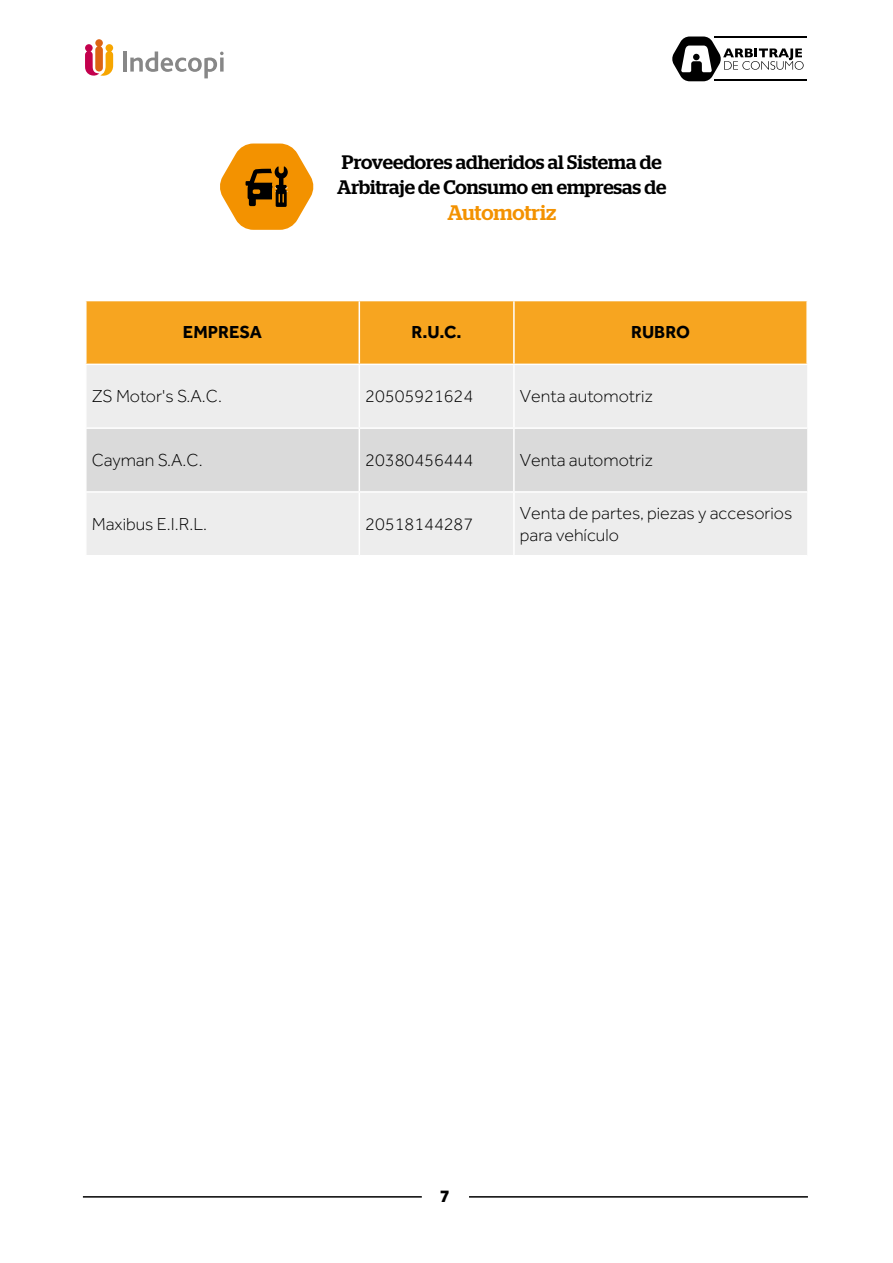
<style>
.page{position:relative;width:893px;height:1263px;background:#fff}
.page>*{position:absolute;margin:0;border:0;box-sizing:border-box;transform-origin:0 0}
.t1{font:500 21px "Stag";letter-spacing:-.005em;color:#f39200}
.t2{font:500 19.5px/25.2px "Stag";letter-spacing:-.005em;color:#000}
.Texto{font:300 18px/21.6px "Effra";color:#000}
.t3{font:700 18px "Effra";color:#000}
.t4{font:800 18px "Effra";color:#000}
</style>
<div class="page">
<hr style="left:123px;top:51px;width:4px;height:21px;background:#878787">
<svg style="left:130px;top:51px;width:94px;height:27px"></svg>
<svg style="left:220px;top:58px;width:4px;height:14px"></svg>
<svg style="left:85px;top:39px;width:28px;height:37px"></svg>
<svg style="left:672px;top:37px;width:132px;height:44px"></svg>
<hr style="left:715px;top:37px;width:92px;height:1px;background:#000">
<hr style="left:715px;top:79px;width:92px;height:2px;background:#000">
<hr style="left:83px;top:1196px;width:339px;height:1px;background:#000">
<hr style="left:469px;top:1196px;width:339px;height:1px;background:#000">
<svg style="left:220px;top:144px;width:94px;height:86px"></svg>
<div style="left:87px;top:301px;width:719px;height:63px;background:#f7a520"></div>
<div style="left:87px;top:365px;width:720px;height:190px;background:#ededed"></div>
<div style="left:87px;top:429px;width:720px;height:62px;background:#dadada"></div>
<hr style="left:359px;top:301px;width:1px;height:63px;background:#fff">
<hr style="left:513px;top:301px;width:2px;height:63px;background:#fff">
<hr style="left:359px;top:365px;width:1px;height:62px;background:#fff">
<hr style="left:513px;top:365px;width:2px;height:62px;background:#fff">
<hr style="left:359px;top:429px;width:1px;height:62px;background:#fff">
<hr style="left:513px;top:429px;width:2px;height:62px;background:#fff">
<hr style="left:359px;top:493px;width:1px;height:62px;background:#fff">
<hr style="left:513px;top:493px;width:2px;height:62px;background:#fff">
<hr style="left:85px;top:427px;width:274px;height:2px;background:#fff">
<hr style="left:359px;top:427px;width:155px;height:2px;background:#fff">
<hr style="left:514px;top:427px;width:293px;height:2px;background:#fff">
<hr style="left:85px;top:491px;width:274px;height:2px;background:#fff">
<hr style="left:359px;top:491px;width:155px;height:2px;background:#fff">
<hr style="left:514px;top:491px;width:293px;height:2px;background:#fff">
<p class="t2" style="left:337px;top:150px;width:331px">Proveedores adheridos al Sistema de<br>Arbitraje de Consumo en empresas de</p>
<p class="t1" style="left:447px;top:200px;width:110px">Automotriz</p>
<p class="t3" style="left:183px;top:321px;width:81px">EMPRESA</p>
<p class="t3" style="left:412px;top:321px;width:52px">R.U.C.</p>
<p class="t3" style="left:631px;top:321px;width:60px">RUBRO</p>
<p class="Texto" style="left:92px;top:385px;width:132px">ZS Motor's S.A.C.</p>
<p class="Texto" style="left:365px;top:385px;width:109px">20505921624</p>
<p class="Texto" style="left:520px;top:385px;width:135px">Venta automotriz</p>
<p class="Texto" style="left:92px;top:449px;width:112px">Cayman S.A.C.</p>
<p class="Texto" style="left:365px;top:449px;width:109px">20380456444</p>
<p class="Texto" style="left:520px;top:449px;width:135px">Venta automotriz</p>
<p class="Texto" style="left:92px;top:513px;width:117px">Maxibus E.I.R.L.</p>
<p class="Texto" style="left:365px;top:513px;width:109px">20518144287</p>
<p class="Texto" style="left:520px;top:502px;width:274px">Venta de partes, piezas y accesorios para vehículo</p>
<p class="t4" style="left:441px;top:1185px;width:10px">7</p>
</div>
